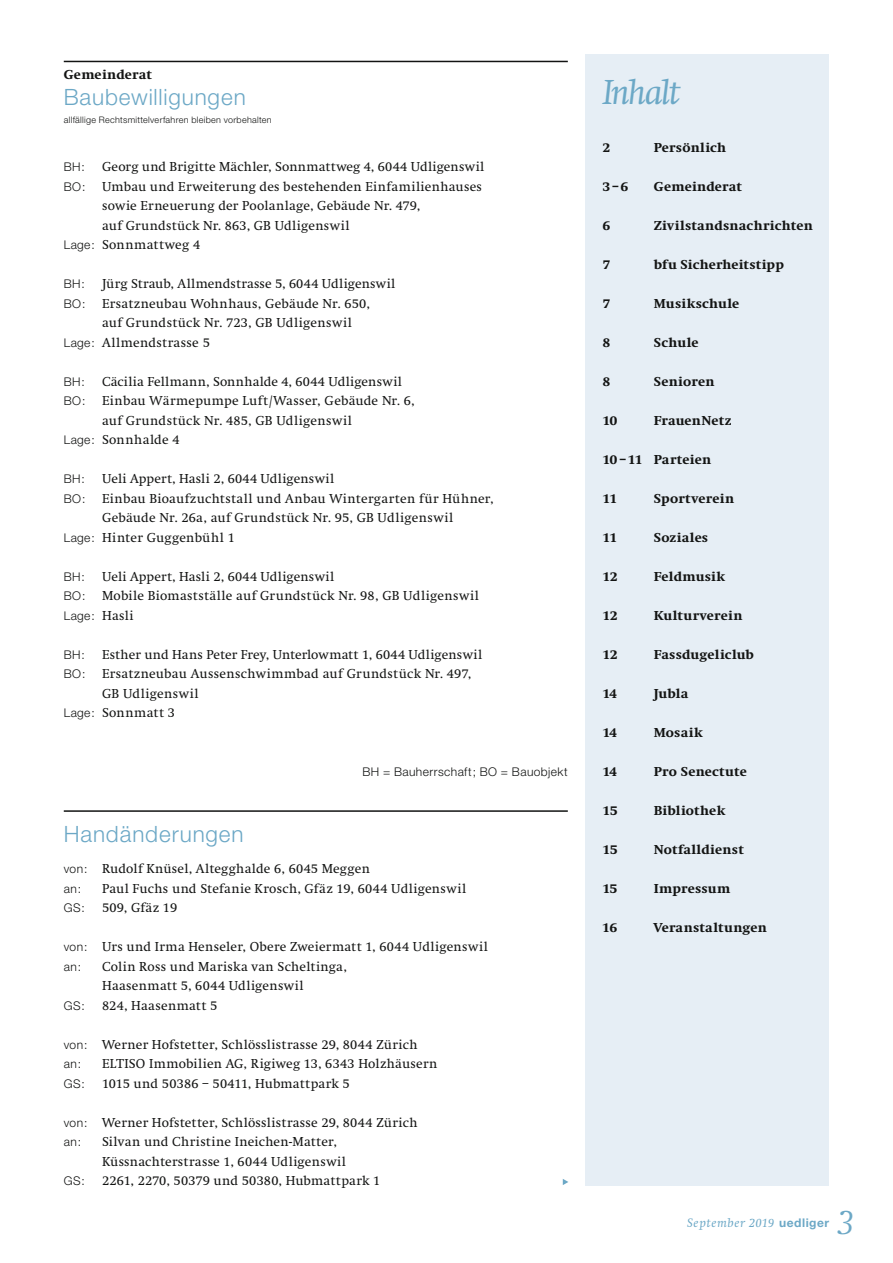
<style>
.page{position:relative;width:893px;height:1263px;background:#fff}
.page>*{position:absolute;margin:0;border:0;box-sizing:border-box;transform-origin:0 0}
.t1{font:italic 36px "Swift";letter-spacing:-.05em;color:#6ca8c6}
.t2{font:italic 300 36px "Swift";color:#6ca8c6}
.t3{font:300 22.5px "Helvetica Neue";letter-spacing:.04em;color:#6ca8c6}
.t4{font:13.5px/19.5px "Swift";letter-spacing:.015em;color:#131413}
.t5{font:800 13.5px "Swift";letter-spacing:.02em;color:#131413}
.t6{font:italic 12.75px "Swift";letter-spacing:.05em;color:#6ca8c6}
.t7{font:300 12px "Helvetica Neue";letter-spacing:.035em;color:#131413}
.t8{font:300 9px "Helvetica Neue";letter-spacing:.035em;color:#131413}
.s1{font-family:"Helvetica Neue";font-weight:300;font-size:12px}
.s2{font-family:"Swift";font-weight:400;font-size:13.5px}
.s3{font-family:"Helvetica Neue";font-weight:700;font-style:normal;font-size:12px}
</style>
<div class="page">
<div style="left:585px;top:54px;width:244px;height:1131px;background:#e6eef5"></div>
<hr style="left:64px;top:61px;width:504px;height:1px;background:#131413">
<hr style="left:64px;top:810px;width:504px;height:2px;background:#131413">
<svg style="left:563px;top:1179px;width:5px;height:6px"></svg>
<p class="t5" style="left:64px;top:67px;width:90px">Gemeinderat</p>
<h2 class="t3" style="left:64px;top:83px;width:183px">Baubewilligungen</h2>
<p class="t8" style="left:64px;top:114px;width:210px">allfällige Rechtsmittelverfahren bleiben vorbehalten</p>
<p class="t7" style="left:64px;top:159px;width:23px">BH:</p>
<p class="t4" style="left:102px;top:157px;width:384px">Georg und Brigitte Mächler, Sonnmattweg 4, 6044 Udligenswil</p>
<p class="t4" style="left:64px;top:177px;width:420px"><span class="s1">BO:</span> Umbau und Erweiterung des bestehenden Einfamilienhauses</p>
<p class="t4" style="left:102px;top:196px;width:320px">sowie Erneuerung der Poolanlage, Gebäude Nr. 479,</p>
<p class="t4" style="left:102px;top:216px;width:249px">auf Grundstück Nr. 863, GB Udligenswil</p>
<p class="t4" style="left:64px;top:235px;width:138px"><span class="s1">Lage:</span> Sonnmattweg 4</p>
<p class="t7" style="left:64px;top:276px;width:23px">BH:</p>
<p class="t4" style="left:102px;top:274px;width:295px">Jürg Straub, Allmendstrasse 5, 6044 Udligenswil</p>
<p class="t4" style="left:64px;top:294px;width:308px"><span class="s1">BO:</span> Ersatzneubau Wohnhaus, Gebäude Nr. 650,</p>
<p class="t4" style="left:102px;top:313px;width:252px">auf Grundstück Nr. 723, GB Udligenswil</p>
<p class="t4" style="left:64px;top:333px;width:148px"><span class="s1">Lage:</span> Allmendstrasse 5</p>
<p class="t7" style="left:64px;top:374px;width:23px">BH:</p>
<p class="t4" style="left:102px;top:372px;width:301px">Cäcilia Fellmann, Sonnhalde 4, 6044 Udligenswil</p>
<p class="t4" style="left:64px;top:391px;width:353px"><span class="s1">BO:</span> Einbau Wärmepumpe Luft/Wasser, Gebäude Nr. 6,</p>
<p class="t4" style="left:102px;top:411px;width:252px">auf Grundstück Nr. 485, GB Udligenswil</p>
<p class="t4" style="left:64px;top:430px;width:117px"><span class="s1">Lage:</span> Sonnhalde 4</p>
<p class="t7" style="left:64px;top:471px;width:23px">BH:</p>
<p class="t4" style="left:102px;top:469px;width:234px">Ueli Appert, Hasli 2, 6044 Udligenswil</p>
<p class="t4" style="left:64px;top:489px;width:432px"><span class="s1">BO:</span> Einbau Bioaufzuchtstall und Anbau Wintergarten für Hühner,</p>
<p class="t4" style="left:102px;top:508px;width:353px">Gebäude Nr. 26a, auf Grundstück Nr. 95, GB Udligenswil</p>
<p class="t4" style="left:64px;top:528px;width:173px"><span class="s1">Lage:</span> Hinter Guggenbühl 1</p>
<p class="t7" style="left:64px;top:569px;width:23px">BH:</p>
<p class="t4" style="left:64px;top:567px;width:417px;text-indent:38px">Ueli Appert, Hasli 2, 6044 Udligenswil<br><span class="s1">BO:</span> Mobile Biomastställe auf Grundstück Nr. 98, GB Udligenswil</p>
<p class="t7" style="left:64px;top:608px;width:71px">Lage: <span class="s2">Hasli</span></p>
<p class="t7" style="left:64px;top:647px;width:23px">BH:</p>
<p class="t4" style="left:102px;top:645px;width:382px">Esther und Hans Peter Frey, Unterlowmatt 1, 6044 Udligenswil</p>
<p class="t4" style="left:64px;top:664px;width:409px"><span class="s1">BO:</span> Ersatzneubau Aussenschwimmbad auf Grundstück Nr. 497,</p>
<p class="t4" style="left:102px;top:684px;width:98px">GB Udligenswil</p>
<p class="t4" style="left:64px;top:703px;width:113px"><span class="s1">Lage:</span> Sonnmatt 3</p>
<p class="t7" style="left:362px;top:764px;width:207px">BH = Bauherrschaft; BO = Bauobjekt</p>
<h2 class="t3" style="left:64px;top:820px;width:181px">Handänderungen</h2>
<p class="t4" style="left:64px;top:859px;width:308px"><span class="s1">von:</span> Rudolf Knüsel, Altegghalde 6, 6045 Meggen</p>
<p class="t7" style="left:64px;top:881px;width:19px">an:</p>
<p class="t4" style="left:102px;top:879px;width:366px">Paul Fuchs und Stefanie Krosch, Gfäz 19, 6044 Udligenswil</p>
<p class="t7" style="left:64px;top:900px;width:23px">GS:</p>
<p class="t4" style="left:102px;top:898px;width:77px">509, Gfäz 19</p>
<p class="t4" style="left:64px;top:937px;width:426px"><span class="s1">von:</span> Urs und Irma Henseler, Obere Zweiermatt 1, 6044 Udligenswil</p>
<p class="t7" style="left:64px;top:959px;width:19px">an:</p>
<p class="t4" style="left:102px;top:957px;width:246px">Colin Ross und Mariska van Scheltinga,<br>Haasenmatt 5, 6044 Udligenswil</p>
<p class="t7" style="left:64px;top:998px;width:23px">GS:</p>
<p class="t4" style="left:102px;top:996px;width:117px">824, Haasenmatt 5</p>
<p class="t4" style="left:64px;top:1035px;width:355px"><span class="s1">von:</span> Werner Hofstetter, Schlösslistrasse 29, 8044 Zürich</p>
<p class="t7" style="left:64px;top:1056px;width:19px">an:</p>
<p class="t4" style="left:102px;top:1054px;width:337px">ELTISO Immobilien AG, Rigiweg 13, 6343 Holzhäusern</p>
<p class="t7" style="left:64px;top:1076px;width:23px">GS:</p>
<p class="t4" style="left:102px;top:1074px;width:249px">1015 und 50386 – 50411, Hubmattpark 5</p>
<p class="t4" style="left:64px;top:1113px;width:355px"><span class="s1">von:</span> Werner Hofstetter, Schlösslistrasse 29, 8044 Zürich</p>
<p class="t7" style="left:64px;top:1134px;width:19px">an:</p>
<p class="t4" style="left:102px;top:1132px;width:246px">Silvan und Christine Ineichen-Matter,<br>Küssnachterstrasse 1, 6044 Udligenswil</p>
<p class="t7" style="left:64px;top:1173px;width:23px">GS:</p>
<p class="t4" style="left:102px;top:1171px;width:280px">2261, 2270, 50379 und 50380, Hubmattpark 1</p>
<h1 class="t1" style="left:603px;top:72px;width:79px">Inhalt</h1>
<p class="t5" style="left:603px;top:140px;width:9px">2</p>
<p class="t5" style="left:654px;top:140px;width:74px">Persönlich</p>
<p class="t5" style="left:603px;top:179px;width:27px">3–6</p>
<p class="t5" style="left:654px;top:179px;width:90px">Gemeinderat</p>
<p class="t5" style="left:603px;top:218px;width:9px">6</p>
<p class="t5" style="left:654px;top:218px;width:160px">Zivilstandsnachrichten</p>
<p class="t5" style="left:603px;top:257px;width:9px">7</p>
<p class="t5" style="left:654px;top:257px;width:132px">bfu Sicherheitstipp</p>
<p class="t5" style="left:603px;top:296px;width:9px">7</p>
<p class="t5" style="left:654px;top:296px;width:87px">Musikschule</p>
<p class="t5" style="left:603px;top:335px;width:9px">8</p>
<p class="t5" style="left:654px;top:335px;width:46px">Schule</p>
<p class="t5" style="left:603px;top:374px;width:9px">8</p>
<p class="t5" style="left:654px;top:374px;width:62px">Senioren</p>
<p class="t5" style="left:603px;top:413px;width:16px">10</p>
<p class="t5" style="left:654px;top:413px;width:79px">FrauenNetz</p>
<p class="t5" style="left:603px;top:452px;width:110px">10 – 11 Parteien</p>
<p class="t5" style="left:603px;top:491px;width:16px">11</p>
<p class="t5" style="left:654px;top:491px;width:82px">Sportverein</p>
<p class="t5" style="left:603px;top:530px;width:16px">11</p>
<p class="t5" style="left:654px;top:530px;width:56px">Soziales</p>
<p class="t5" style="left:603px;top:569px;width:16px">12</p>
<p class="t5" style="left:654px;top:569px;width:73px">Feldmusik</p>
<p class="t5" style="left:603px;top:608px;width:16px">12</p>
<p class="t5" style="left:654px;top:608px;width:90px">Kulturverein</p>
<p class="t5" style="left:603px;top:647px;width:16px">12</p>
<p class="t5" style="left:654px;top:647px;width:102px">Fassdugeliclub</p>
<p class="t5" style="left:603px;top:686px;width:16px">14</p>
<p class="t5" style="left:654px;top:686px;width:36px">Jubla</p>
<p class="t5" style="left:603px;top:725px;width:16px">14</p>
<p class="t5" style="left:654px;top:725px;width:50px">Mosaik</p>
<p class="t5" style="left:603px;top:764px;width:16px">14</p>
<p class="t5" style="left:654px;top:764px;width:95px">Pro Senectute</p>
<p class="t5" style="left:603px;top:803px;width:16px">15</p>
<p class="t5" style="left:654px;top:803px;width:73px">Bibliothek</p>
<p class="t5" style="left:603px;top:842px;width:16px">15</p>
<p class="t5" style="left:654px;top:842px;width:92px">Notfalldienst</p>
<p class="t5" style="left:603px;top:881px;width:16px">15</p>
<p class="t5" style="left:654px;top:881px;width:78px">Impressum</p>
<p class="t5" style="left:603px;top:920px;width:16px">16</p>
<p class="t5" style="left:654px;top:920px;width:115px">Veranstaltungen</p>
<p class="t6" style="left:687px;top:1216px;width:143px">September 2019 <span class="s3">uedliger</span></p>
<h1 class="t2" style="left:838px;top:1202px;width:18px">3</h1>
</div>
